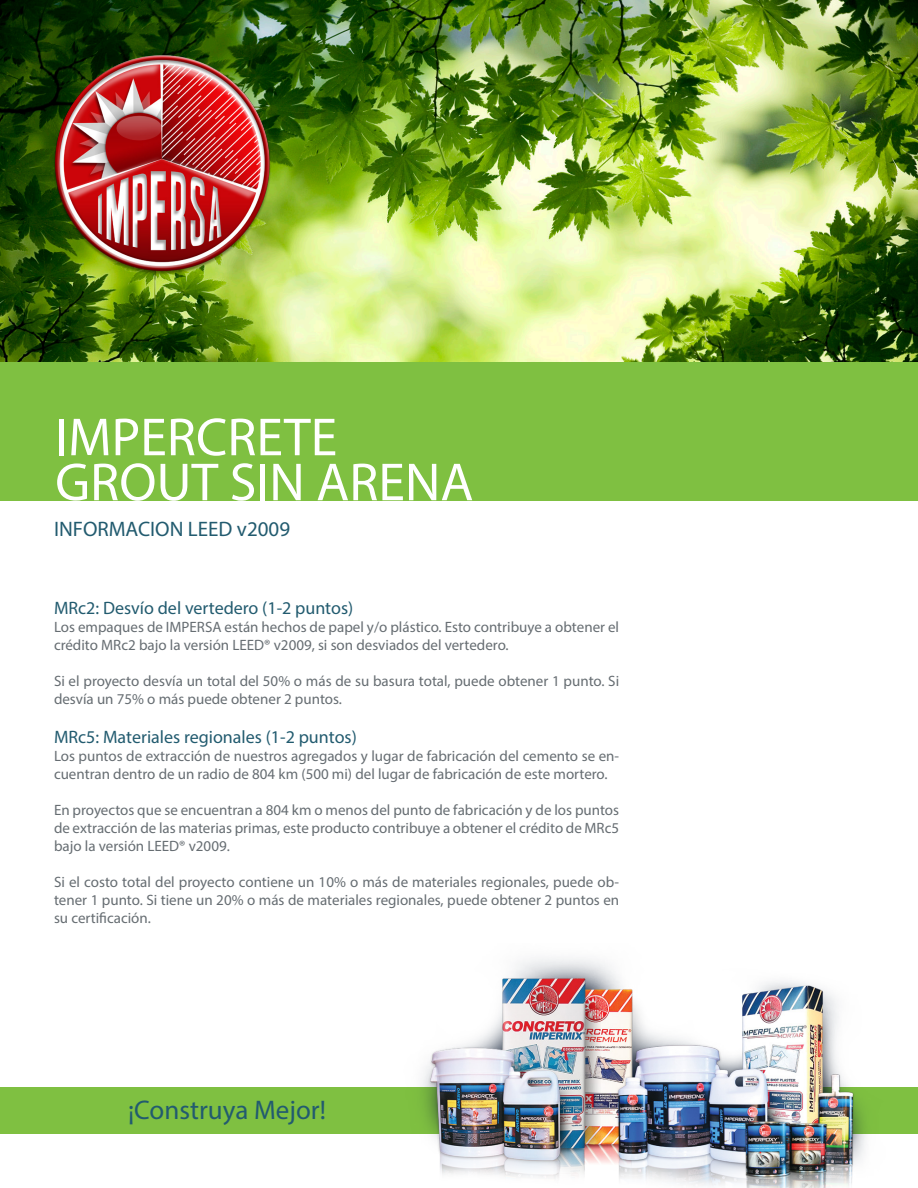
<style>
.page{position:relative;width:918px;height:1188px;background:#fff}
.page>*{position:absolute;margin:0;border:0;box-sizing:border-box;transform-origin:0 0}
.t1{font:54px "Myriad Pro";color:#fff}
.t2{font:27px "Myriad Pro";color:#225b6f}
.t3{font:21px "Myriad Pro";color:#225b6f}
.t4{font:18px "Myriad Pro";color:#225b6f}
.t5{font:15px/18px "Myriad Pro";color:#666d72}
</style>
<div class="page">
<img style="left:0;top:0;width:918px;height:362px">
<img style="left:45px;top:47px;width:233px;height:233px">
<div style="left:0;top:362px;width:917px;height:138px;background:#7fc041"></div>
<div style="left:0;top:1088px;width:917px;height:46px;background:#7fc041"></div>
<img style="left:382px;top:958px;width:523px;height:230px">
<p class="t1" style="left:55px;top:404px;width:284px">IMPERCRETE</p>
<p class="t1" style="left:55px;top:449px;width:420px">GROUT SIN ARENA</p>
<p class="t3" style="left:54px;top:516px;width:238px">INFORMACION LEED v2009</p>
<p class="t4" style="left:54px;top:596px;width:301px">MRc2: Desvío del vertedero (1-2 puntos)</p>
<p class="t5" style="left:54px;top:617px;width:567px">Los empaques de IMPERSA están hechos de papel y/o plástico. Esto contribuye a obtener el crédito MRc2 bajo la versión LEED® v2009, si son desviados del vertedero.</p>
<p class="t5" style="left:54px;top:671px;width:567px">Si el proyecto desvía un total del 50% o más de su basura total, puede obtener 1 punto. Si desvía un 75% o más puede obtener 2 puntos.</p>
<p class="t4" style="left:54px;top:726px;width:304px">MRc5: Materiales regionales (1-2 puntos)</p>
<p class="t5" style="left:54px;top:747px;width:567px">Los puntos de extracción de nuestros agregados y lugar de fabricación del cemento se en&shy;cuentran dentro de un radio de 804 km (500 mi) del lugar de fabricación de este mortero.</p>
<p class="t5" style="left:54px;top:801px;width:567px;text-align:justify">En proyectos que se encuentran a 804 km o menos del punto de fabricación y de los puntos de extracción de las materias primas, este producto contribuye a obtener el crédito de MRc5 bajo la versión LEED® v2009.</p>
<p class="t5" style="left:54px;top:873px;width:567px;text-align:justify">Si el costo total del proyecto contiene un 10% o más de materiales regionales, puede ob&shy;tener 1 punto. Si tiene un 20% o más de materiales regionales, puede obtener 2 puntos en su certificación.</p>
<p class="t2" style="left:128px;top:1093px;width:199px">¡Construya Mejor!</p>
</div>
